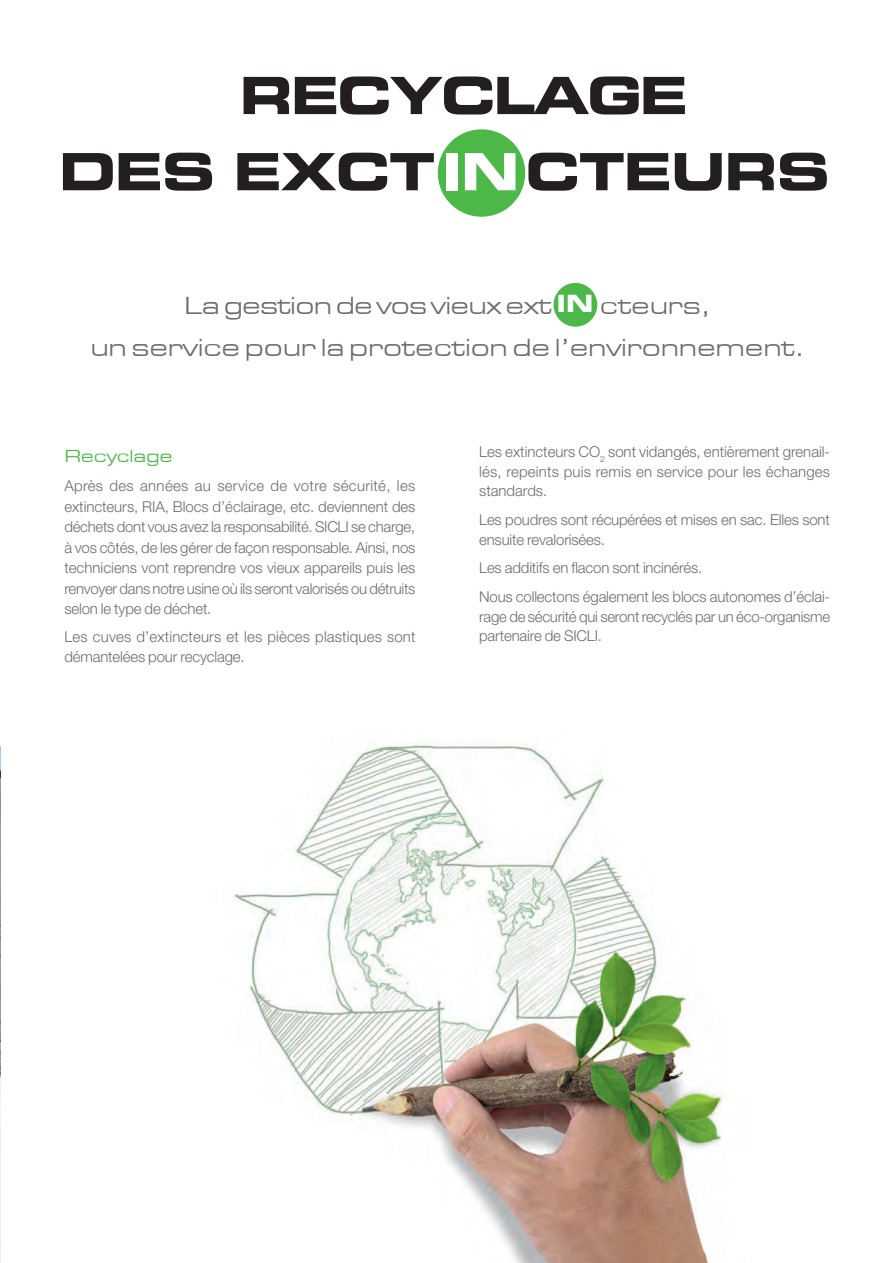
<style>
.page{position:relative;width:893px;height:1263px;background:#fff}
.page>*{position:absolute;margin:0;border:0;box-sizing:border-box;transform-origin:0 0}
.t1{font:51.45px/76.2px "Eurostile LT Bold Extended Two";letter-spacing:-.02em;color:#231f20}
.t2{font:25.5px/42px "Eurostile Extended";letter-spacing:-.01em;color:#6c6d70;text-align:center}
.t3{font:18px "Eurostile Extended";letter-spacing:-.01em;color:#4cb848}
.t4{font:300 15px/20.5px "Helvetica Neue LT Std";letter-spacing:-.01em;color:#6c6d70}
.t5{font:300 15px/19.5px "Helvetica Neue LT Std";letter-spacing:.01em;color:#6c6d70}
.s1{color:#fff}
.s2{font-family:"Eurostile LT Bold Extended Two";font-size:24px;color:#fff}
</style>
<div class="page">
<img style="left:0;top:746px;width:1px;height:332px">
<div style="left:438px;top:129px;width:87px;height:88px;background:#4cb848;border-radius:50%"></div>
<div style="left:554px;top:283px;width:43px;height:44px;background:#4cb848;border-radius:50%"></div>
<img style="left:233px;top:742px;width:491px;height:521px">
<h1 class="t1" style="left:59px;top:56px;width:773px;text-indent:181px">RECYCLAGE<br>DES EXCT<span class="s1">IN</span>CTEURS</h1>
<h2 class="t2" style="left:90px;top:285px;width:715px">La gestion de vos vieux ext <span class="s2">IN</span> cteurs,<br>un service pour la protection de l’environnement.</h2>
<p class="t3" style="left:64px;top:446px;width:110px">Recyclage</p>
<p class="t4" style="left:64px;top:475px;width:353px;text-align:justify">Après des années au service de votre sécurité, les extincteurs, RIA, Blocs d’éclairage, etc. deviennent des déchets dont vous avez la responsabilité. SICLI se charge, à vos côtés, de les gérer de façon responsable. Ainsi, nos techniciens vont reprendre vos vieux appareils puis les renvoyer dans notre usine où ils seront valorisés ou détruits selon le type de déchet.</p>
<p class="t5" style="left:64px;top:627px;width:353px">Les cuves d’extincteurs et les pièces plastiques sont démantelées pour recyclage.</p>
<p class="t4" style="left:479px;top:442px;width:353px;line-height:19.5px;text-align:justify">Les extincteurs CO<sub>2</sub> sont vidangés, entièrement grenail&shy;lés, repeints puis remis en service pour les échanges standards.</p>
<p class="t4" style="left:479px;top:510px;width:352px;line-height:19.5px">Les poudres sont récupérées et mises en sac. Elles sont ensuite revalorisées.</p>
<p class="t4" style="left:479px;top:553px;width:352px;line-height:28.8px">Les additifs en flacon sont incinérés.<br>Nous collectons également les blocs autonomes d’éclai-</p>
<p class="t4" style="left:479px;top:606px;width:353px;line-height:19.5px">rage de sécurité qui seront recyclés par un éco-organisme partenaire de SICLI.</p>
</div>
